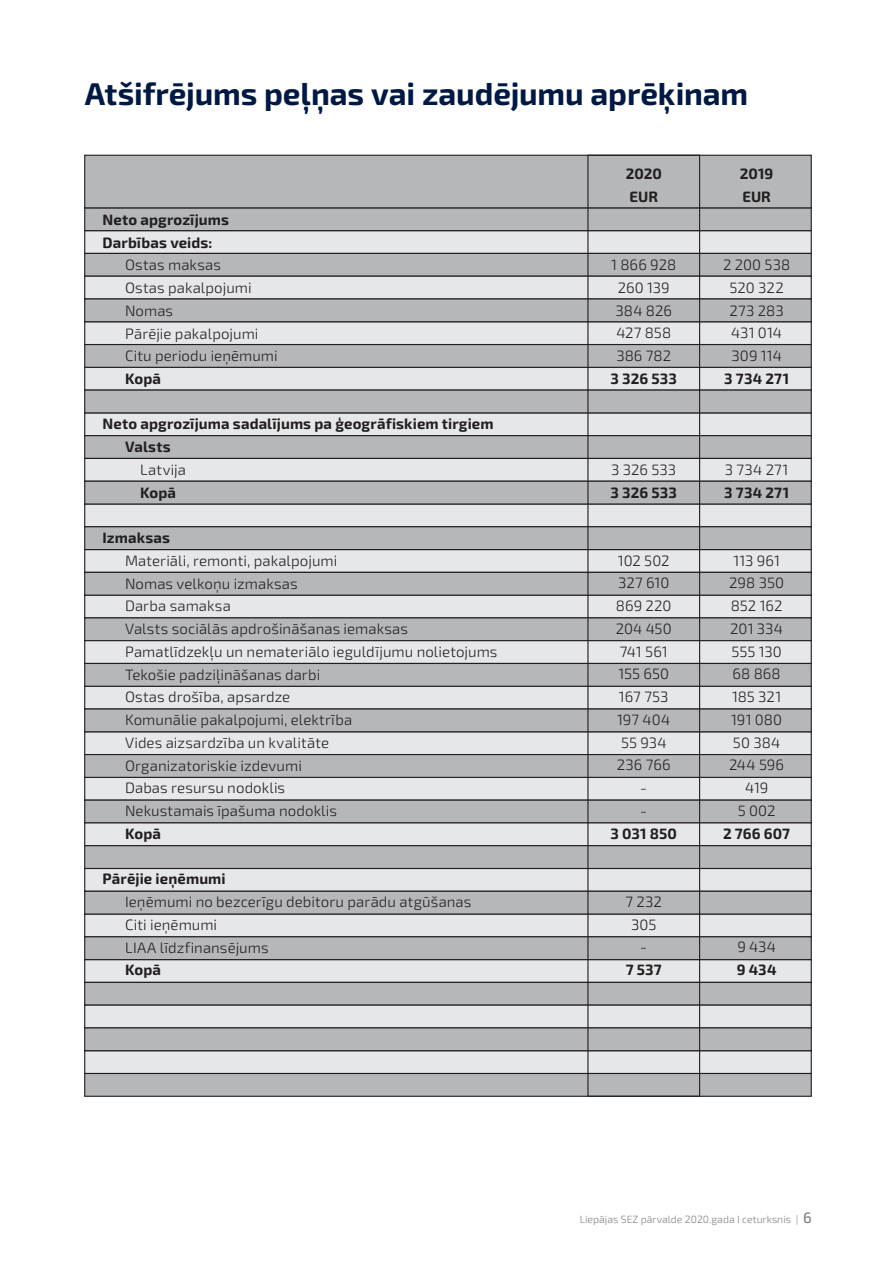
<style>
.page{position:relative;width:893px;height:1263px;background:#fff}
.page>*{position:absolute;margin:0;border:0;box-sizing:border-box;transform-origin:0 0}
.t1{font:700 31.5px "Exo 2";letter-spacing:-.005em;color:#001942}
.t2{font:300 15px/22.8px "Exo 2";letter-spacing:.005em;color:#231f20}
.t3{font:700 15px/22.8px "Exo 2";letter-spacing:.005em;color:#231f20}
.t4{font:300 10.5px "Exo 2";color:#808285}
.s1{font-weight:500;font-size:15px}
</style>
<div class="page">
<div style="left:84px;top:230px;width:728px;height:24px;background:#e6e7e9"></div>
<div style="left:84px;top:207px;width:728px;height:24px;background:#b6b7b9;border:1px solid #231f20"></div>
<div style="left:84px;top:367px;width:728px;height:24px;background:#e6e7e9"></div>
<div style="left:84px;top:253px;width:728px;height:24px;background:#b6b7b9;border:1px solid #231f20"></div>
<div style="left:84px;top:276px;width:728px;height:24px;background:#e6e7e9;border:1px solid #231f20"></div>
<div style="left:84px;top:321px;width:728px;height:24px;background:#e6e7e9"></div>
<div style="left:84px;top:298px;width:728px;height:24px;background:#b6b7b9;border:1px solid #231f20"></div>
<div style="left:84px;top:344px;width:728px;height:24px;background:#b6b7b9;border:1px solid #231f20"></div>
<div style="left:84px;top:412px;width:728px;height:24px;background:#e6e7e9"></div>
<div style="left:84px;top:389px;width:728px;height:24px;background:#b6b7b9;border:1px solid #231f20"></div>
<div style="left:84px;top:549px;width:728px;height:24px;background:#e6e7e9"></div>
<div style="left:84px;top:435px;width:728px;height:24px;background:#b6b7b9;border:1px solid #231f20"></div>
<div style="left:84px;top:458px;width:728px;height:24px;background:#e6e7e9;border:1px solid #231f20"></div>
<div style="left:84px;top:503px;width:728px;height:24px;background:#e6e7e9"></div>
<div style="left:84px;top:481px;width:728px;height:24px;background:#b6b7b9;border:1px solid #231f20"></div>
<div style="left:84px;top:526px;width:728px;height:24px;background:#b6b7b9;border:1px solid #231f20"></div>
<div style="left:84px;top:594px;width:728px;height:24px;background:#e6e7e9"></div>
<div style="left:84px;top:572px;width:728px;height:24px;background:#b6b7b9;border:1px solid #231f20"></div>
<div style="left:84px;top:731px;width:728px;height:24px;background:#e6e7e9"></div>
<div style="left:84px;top:617px;width:728px;height:24px;background:#b6b7b9;border:1px solid #231f20"></div>
<div style="left:84px;top:640px;width:728px;height:24px;background:#e6e7e9;border:1px solid #231f20"></div>
<div style="left:84px;top:686px;width:728px;height:23px;background:#e6e7e9"></div>
<div style="left:84px;top:663px;width:728px;height:24px;background:#b6b7b9;border:1px solid #231f20"></div>
<div style="left:84px;top:708px;width:728px;height:24px;background:#b6b7b9;border:1px solid #231f20"></div>
<div style="left:84px;top:777px;width:728px;height:24px;background:#e6e7e9"></div>
<div style="left:84px;top:754px;width:728px;height:24px;background:#b6b7b9;border:1px solid #231f20"></div>
<div style="left:84px;top:913px;width:728px;height:24px;background:#e6e7e9;border:1px solid #231f20"></div>
<div style="left:84px;top:799px;width:728px;height:24px;background:#b6b7b9;border:1px solid #231f20"></div>
<div style="left:84px;top:822px;width:728px;height:24px;background:#e6e7e9;border:1px solid #231f20"></div>
<div style="left:84px;top:868px;width:728px;height:24px;background:#e6e7e9"></div>
<div style="left:84px;top:845px;width:728px;height:24px;background:#b6b7b9;border:1px solid #231f20"></div>
<div style="left:84px;top:891px;width:728px;height:23px;background:#b6b7b9;border:1px solid #231f20"></div>
<div style="left:84px;top:959px;width:728px;height:24px;background:#e6e7e9"></div>
<div style="left:84px;top:936px;width:728px;height:24px;background:#b6b7b9;border:1px solid #231f20"></div>
<div style="left:84px;top:982px;width:728px;height:24px;background:#b6b7b9;border:1px solid #231f20"></div>
<div style="left:84px;top:1004px;width:728px;height:24px;background:#e6e7e9;border:1px solid #231f20"></div>
<div style="left:84px;top:1050px;width:728px;height:24px;background:#e6e7e9"></div>
<div style="left:84px;top:1027px;width:728px;height:24px;background:#b6b7b9;border:1px solid #231f20"></div>
<div style="left:84px;top:1073px;width:728px;height:24px;background:#b6b7b9;border:1px solid #231f20"></div>
<div style="left:84px;top:155px;width:728px;height:53px;background:#b6b7b9;border:1px solid #231f20"></div>
<div style="left:587px;top:155px;width:113px;height:942px;border:1px solid #231f20"></div>
<h1 class="t1" style="left:85px;top:75px;width:665px">Atšifrējums peļņas vai zaudējumu aprēķinam</h1>
<p class="t3" style="left:103px;top:208px;width:128px">Neto apgrozījums<br>Darbības veids:</p>
<p class="t2" style="left:125px;top:254px;width:154px">Ostas maksas<br>Ostas pakalpojumi<br>Nomas<br>Pārējie pakalpojumi<br>Citu periodu ieņēmumi</p>
<p class="t3" style="left:125px;top:368px;width:37px">Kopā</p>
<p class="t3" style="left:125px;top:413px;width:370px;text-indent:-22px">Neto apgrozījuma sadalījums pa ģeogrāfiskiem tirgiem<br>Valsts</p>
<p class="t2" style="left:140px;top:459px;width:47px">Latvija</p>
<p class="t3" style="left:140px;top:481px;width:37px">Kopā</p>
<p class="t3" style="left:103px;top:527px;width:69px">Izmaksas</p>
<p class="t2" style="left:125px;top:550px;width:374px">Materiāli, remonti, pakalpojumi<br>Nomas velkoņu izmaksas<br>Darba samaksa<br>Valsts sociālās apdrošināšanas iemaksas<br>Pamatlīdzekļu un nemateriālo ieguldījumu nolietojums<br>Tekošie padziļināšanas darbi<br>Ostas drošība, apsardze<br>Komunālie pakalpojumi, elektrība<br>Vides aizsardzība un kvalitāte<br>Organizatoriskie izdevumi<br>Dabas resursu nodoklis<br>Nekustamais īpašuma nodoklis</p>
<p class="t3" style="left:125px;top:822px;width:37px">Kopā</p>
<p class="t3" style="left:103px;top:868px;width:125px">Pārējie ieņēmumi</p>
<p class="t2" style="left:125px;top:891px;width:348px">Ieņēmumi no bezcerīgu debitoru parādu atgūšanas<br>Citi ieņēmumi<br>LIAA līdzfinansējums</p>
<p class="t3" style="left:125px;top:959px;width:37px">Kopā</p>
<p class="t3" style="left:626px;top:163px;width:38px">2020<br>EUR</p>
<p class="t2" style="left:611px;top:254px;width:67px">1 866 928<br>260 139<br>384 826<br>427 858<br>386 782</p>
<p class="t3" style="left:610px;top:367px;width:68px">3 326 533</p>
<p class="t2" style="left:611px;top:458px;width:67px">3 326 533</p>
<p class="t3" style="left:610px;top:481px;width:68px">3 326 533</p>
<p class="t2" style="left:616px;top:549px;width:57px;text-align:center">102 502<br>327 610<br>869 220<br>204 450<br>741 561<br>155 650<br>167 753<br>197 404<br>55 934<br>236 766 -<br>-</p>
<p class="t3" style="left:610px;top:822px;width:68px">3 031 850</p>
<p class="t2" style="left:625px;top:890px;width:38px;text-align:center">7 232<br>305<br>-</p>
<p class="t3" style="left:626px;top:959px;width:37px">7 537</p>
<p class="t3" style="left:740px;top:163px;width:35px">2019<br>EUR</p>
<p class="t2" style="left:723px;top:254px;width:69px;text-align:center">2 200 538<br>520 322<br>273 283<br>431 014<br>309 114</p>
<p class="t3" style="left:724px;top:367px;width:67px">3 734 271</p>
<p class="t2" style="left:725px;top:458px;width:65px">3 734 271</p>
<p class="t3" style="left:724px;top:481px;width:67px">3 734 271</p>
<p class="t2" style="left:729px;top:549px;width:57px;text-align:center">113 961<br>298 350<br>852 162<br>201 334<br>555 130<br>68 868<br>185 321<br>191 080<br>50 384<br>244 596<br>419<br>5 002</p>
<p class="t3" style="left:723px;top:822px;width:69px">2 766 607</p>
<p class="t2" style="left:737px;top:936px;width:40px">9 434</p>
<p class="t3" style="left:737px;top:959px;width:41px">9 434</p>
<p class="t4" style="left:580px;top:1213px;width:234px">Liepājas SEZ pārvalde 2020.gada I ceturksnis | <span class="s1">6</span></p>
</div>
